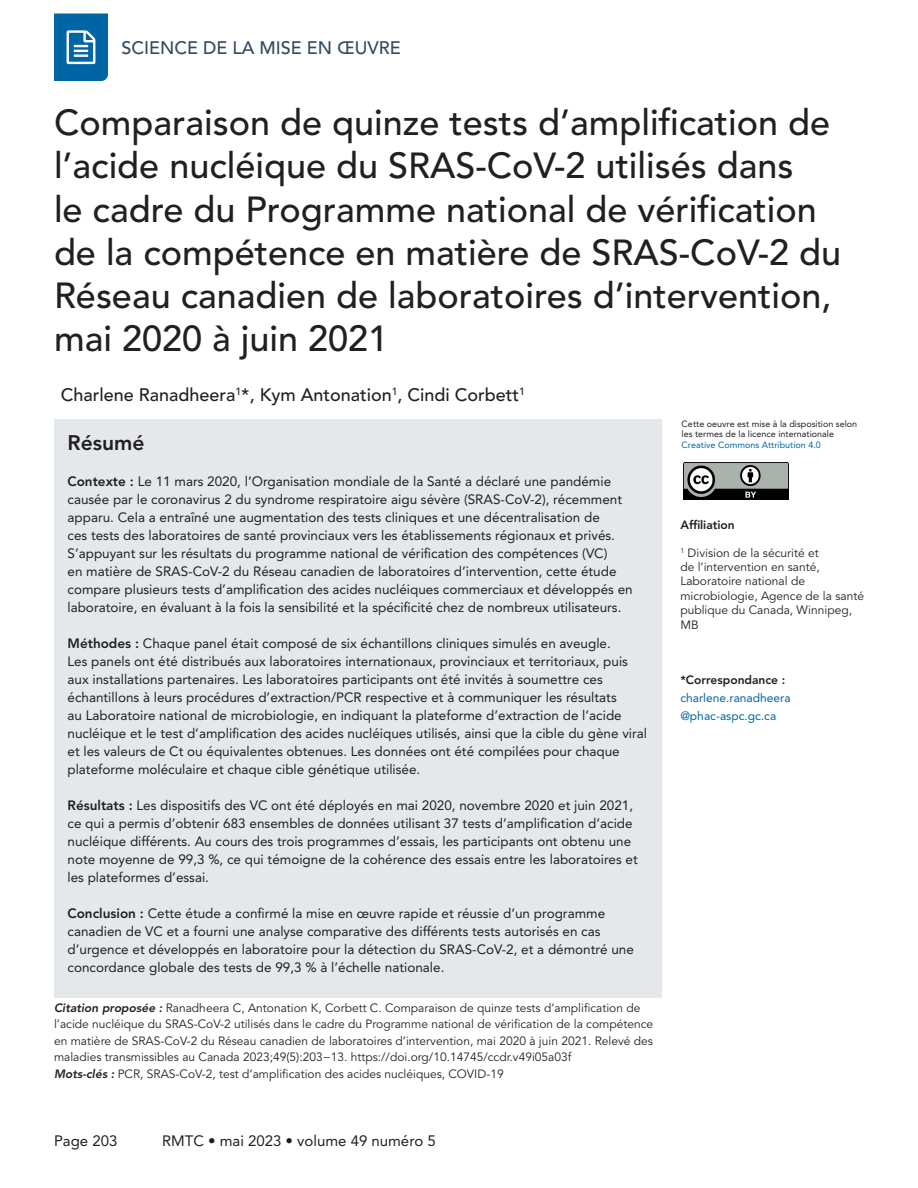
<style>
.page{position:relative;width:918px;height:1188px;background:#fff}
.page>*{position:absolute;margin:0;border:0;box-sizing:border-box;transform-origin:0 0}
.A_-_H2{font:500 36px/43.2px "Avenir LT Std";color:#231f20}
.A_-_H3{font:800 21px "Avenir LT Std";color:#231f20}
.A_-_Names{font:500 18px "Avenir LT Std";color:#231f20}
.t1{font:500 18px "Avenir LT Std";color:#324a60}
.t2{font:15px "Avenir LT Std";color:#231f20}
.A_-_Body{font:13.5px/18px "Avenir LT Std";color:#231f20}
.A_-_Suggested_Citati{font:12px/16.5px "Avenir LT Std";color:#231f20}
.A_-_Sidebar{font:12px/14.4px "Avenir LT Std";color:#231f20}
.A_-_Sidebar_Corresp{font:12px/18px "Avenir LT Std";color:#0065a4}
.A_-_Sidebar_Header{font:800 12px "Avenir LT Std";color:#231f20}
.A_-_Table_Figure_-_F{font:9px "Avenir LT Std";color:#231f20}
.A_-_Table_Figure_-_F-2{font:9px "Avenir LT Std";color:#0065a4}
.s1{font-weight:800}
.s2{font-weight:800;color:#231f20}
.s3{font-weight:800;font-style:italic}
</style>
<div class="page">
<svg style="left:54px;top:14px;width:54px;height:67px;background:#1d76ae"></svg>
<div style="left:54px;top:420px;width:608px;height:578px;background:#e4e8ea"></div>
<img style="left:683px;top:463px;width:106px;height:36px">
<h3 class="t1" style="left:122px;top:37px;width:281px">SCIENCE DE LA MISE EN ŒUVRE</h3>
<p class="A_-_H2" style="left:54px;top:102px;width:789px">Comparaison de quinze tests d’amplification de l’acide nucléique du SRAS-CoV-2 utilisés dans<br>le cadre du Programme national de vérification de la compétence en matière de SRAS-CoV-2 du Réseau canadien de laboratoires d’intervention, mai 2020 à juin 2021</p>
<p class="A_-_Names" style="left:61px;top:385px;width:466px">Charlene Ranadheera<sup>1</sup>*, Kym Antonation<sup>1</sup>, Cindi Corbett<sup>1</sup></p>
<p class="A_-_H3" style="left:68px;top:430px;width:78px">Résumé</p>
<p class="A_-_Body" style="left:68px;top:472px;width:567px"><span class="s1">Contexte :</span> Le 11 mars 2020, l’Organisation mondiale de la Santé a déclaré une pandémie causée par le coronavirus 2 du syndrome respiratoire aigu sévère (SRAS-CoV-2), récemment apparu. Cela a entraîné une augmentation des tests cliniques et une décentralisation de<br>ces tests des laboratoires de santé provinciaux vers les établissements régionaux et privés.<br>S’appuyant sur les résultats du programme national de vérification des compétences (VC)<br>en matière de SRAS-CoV-2 du Réseau canadien de laboratoires d’intervention, cette étude compare plusieurs tests d’amplification des acides nucléiques commerciaux et développés en laboratoire, en évaluant à la fois la sensibilité et la spécificité chez de nombreux utilisateurs.</p>
<p class="A_-_Body" style="left:68px;top:634px;width:581px"><span class="s1">Méthodes :</span> Chaque panel était composé de six échantillons cliniques simulés en aveugle.<br>Les panels ont été distribués aux laboratoires internationaux, provinciaux et territoriaux, puis aux installations partenaires. Les laboratoires participants ont été invités à soumettre ces échantillons à leurs procédures d’extraction/PCR respective et à communiquer les résultats<br>au Laboratoire national de microbiologie, en indiquant la plateforme d’extraction de l’acide nucléique et le test d’amplification des acides nucléiques utilisés, ainsi que la cible du gène viral et les valeurs de Ct ou équivalentes obtenues. Les données ont été compilées pour chaque plateforme moléculaire et chaque cible génétique utilisée.</p>
<p class="A_-_Body" style="left:68px;top:796px;width:572px"><span class="s1">Résultats :</span> Les dispositifs des VC ont été déployés en mai 2020, novembre 2020 et juin 2021, ce qui a permis d’obtenir 683 ensembles de données utilisant 37 tests d’amplification d’acide nucléique différents. Au cours des trois programmes d’essais, les participants ont obtenu une note moyenne de 99,3 %, ce qui témoigne de la cohérence des essais entre les laboratoires et les plateformes d’essai.</p>
<p class="A_-_Body" style="left:68px;top:904px;width:568px"><span class="s1">Conclusion :</span> Cette étude a confirmé la mise en œuvre rapide et réussie d’un programme canadien de VC et a fourni une analyse comparative des différents tests autorisés en cas d’urgence et développés en laboratoire pour la détection du SRAS-CoV-2, et a démontré une concordance globale des tests de 99,3 % à l’échelle nationale.</p>
<p class="A_-_Table_Figure_-_F" style="left:682px;top:418px;width:177px">Cette oeuvre est mise à la disposition selon</p>
<p class="A_-_Table_Figure_-_F" style="left:682px;top:429px;width:154px">les termes de la licence internationale</p>
<p class="A_-_Table_Figure_-_F-2" style="left:682px;top:439px;width:141px">Creative Commons Attribution 4.0</p>
<p class="A_-_Sidebar_Header" style="left:680px;top:518px;width:56px">Affiliation</p>
<p class="A_-_Sidebar" style="left:680px;top:546px;width:185px"><sup>1</sup> Division de la sécurité et<br>de l’intervention en santé,<br>Laboratoire national de microbiologie, Agence de la santé publique du Canada, Winnipeg,<br>MB</p>
<p class="A_-_Sidebar_Corresp" style="left:680px;top:671px;width:112px"><span class="s2">*Correspondance : </span>charlene.ranadheera @phac-aspc.gc.ca</p>
<p class="A_-_Suggested_Citati" style="left:54px;top:1000px;width:601px"><span class="s3">Citation proposée :</span> Ranadheera C, Antonation K, Corbett C. Comparaison de quinze tests d’amplification de l’acide nucléique du SRAS-CoV-2 utilisés dans le cadre du Programme national de vérification de la compétence en matière de SRAS-CoV-2 du Réseau canadien de laboratoires d’intervention, mai 2020 à juin 2021. Relevé des maladies transmissibles au Canada 2023;49(5):203−13. https://doi.org/10.14745/ccdr.v49i05a03f</p>
<p class="A_-_Suggested_Citati" style="left:54px;top:1066px;width:451px"><span class="s3">Mots-clés :</span> PCR, SRAS-CoV-2, test d’amplification des acides nucléiques, COVID-19</p>
<p class="t2" style="left:54px;top:1133px;width:65px">Page 203</p>
<p class="t2" style="left:162px;top:1133px;width:275px">RMTC • mai 2023 • volume 49 numéro 5</p>
</div>
